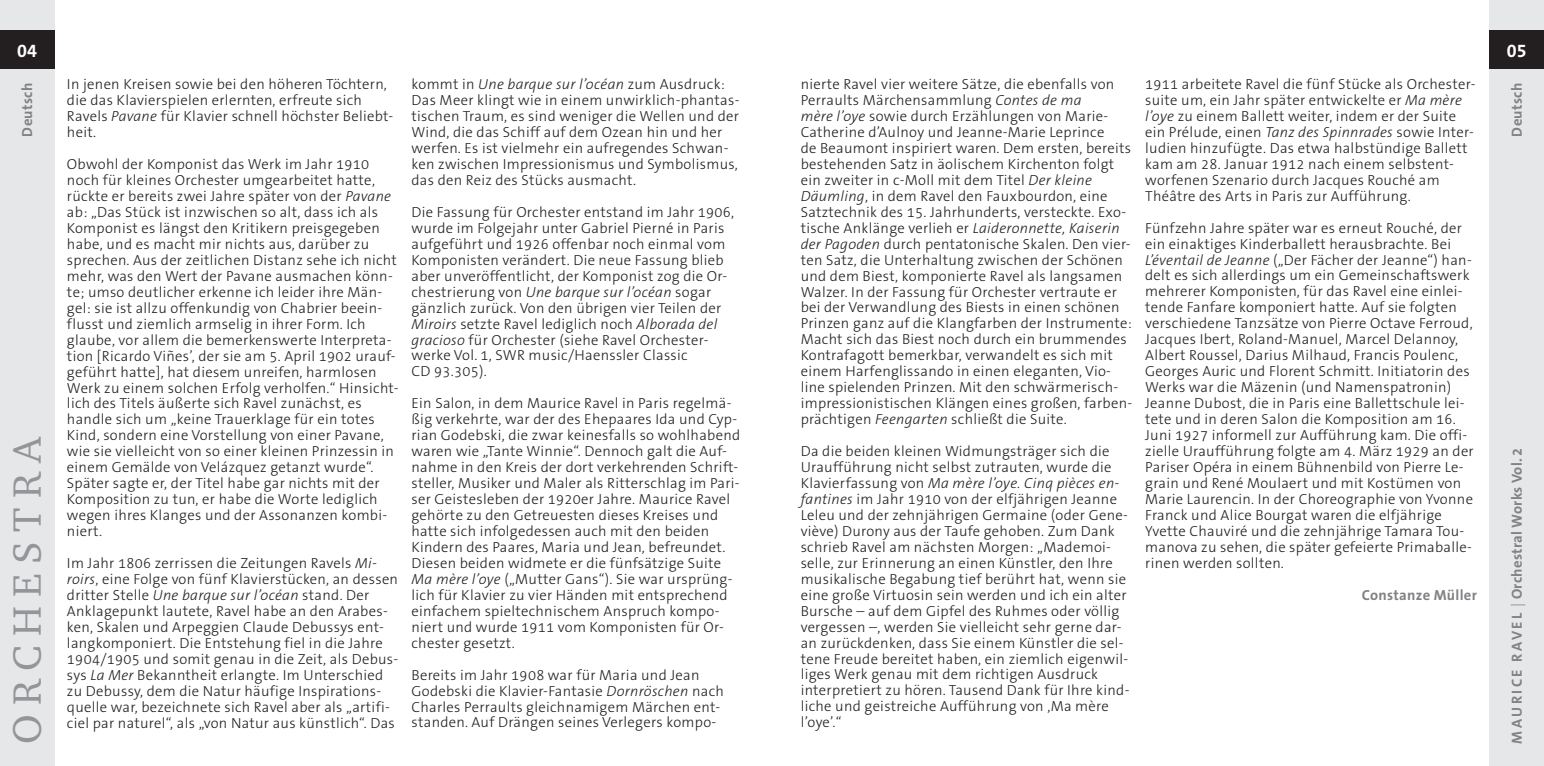
<style>
.page{position:relative;width:1544px;height:766px;background:#fff}
.page>*{position:absolute;margin:0;border:0;box-sizing:border-box;transform-origin:0 0}
.t1{font:40.5px "Charter IT Cby BT";letter-spacing:.23em;color:#939598}
.t2{font:18px "The Sans LP7 Bld";color:#fff}
.t3{font:14.62px/16px "The Sans LP3 Lig";letter-spacing:.02em;color:#231f20}
.t4{font:14.62px "The Sans LP7 Bld";letter-spacing:.02em;color:#808285}
.t5{font:14.62px "The Sans LP3 Lig IT";letter-spacing:.02em;color:#231f20}
.s1{font-family:"The Sans LP3 Lig IT"}
.s2{font-family:"The Sans LP3 Lig"}
</style>
<div class="page">
<div style="left:0;top:0;width:54px;height:765px;background:#e6e7e9"></div>
<div style="left:1489px;top:0;width:54px;height:765px;background:#e6e7e9"></div>
<div style="left:0;top:30px;width:54px;height:39px;background:#231f20"></div>
<div style="left:1489px;top:30px;width:54px;height:39px;background:#231f20"></div>
<p class="t2" style="left:17px;top:40px;width:21px">04</p>
<p class="t2" style="left:1506px;top:40px;width:21px">05</p>
<p class="t3" style="left:1145px;top:76px;width:332px">1911 arbeitete Ravel die fünf Stücke als Orchester&shy;suite um, ein Jahr später entwickelte er <span class="s1">Ma mère l’oye</span> zu einem Ballett weiter, indem er der Suite ein Prélude, einen <span class="s1">Tanz des Spinnrades</span> sowie Inter&shy;ludien hinzufügte. Das etwa halbstündige Ballett kam am 28. Januar 1912 nach einem selbstent&shy;worfenen Szenario durch Jacques Rouché am Théâtre des Arts in Paris zur Aufführung.</p>
<p class="t3" style="left:1145px;top:220px;width:330px">Fünfzehn Jahre später war es erneut Rouché, der ein einaktiges Kinderballett herausbrachte. Bei <span class="s1">L’éventail de Jeanne</span> („Der Fächer der Jeanne“) han&shy;delt es sich allerdings um ein Gemeinschaftswerk mehrerer Komponisten, für das Ravel eine einlei&shy;tende Fanfare komponiert hatte. Auf sie folgten verschiedene Tanzsätze von Pierre Octave Ferroud, Jacques Ibert, Roland-Manuel, Marcel Delannoy, Albert Roussel, Darius Milhaud, Francis Poulenc, Georges Auric und Florent Schmitt. Initiatorin des Werks war die Mäzenin (und Namenspatronin)<br>Jeanne Dubost, die in Paris eine Ballettschule lei&shy;tete und in deren Salon die Komposition am 16.<br>Juni 1927 informell zur Aufführung kam. Die offi&shy;zielle Uraufführung folgte am 4. März 1929 an der Pariser Opéra in einem Bühnenbild von Pierre Le&shy;grain und René Moulaert und mit Kostümen von Marie Laurencin. In der Choreographie von Yvonne Franck und Alice Bourgat waren die elfjährige Yvette Chauviré und die zehnjährige Tamara Tou&shy;manova zu sehen, die später gefeierte Primaballe&shy;rinen werden sollten.</p>
<p class="t4" style="left:1361px;top:585px;width:117px">Constanze Müller</p>
<p class="t3" style="left:800px;top:76px;width:333px">nierte Ravel vier weitere Sätze, die ebenfalls von Perraults Märchensammlung <span class="s1">Contes de ma<br>mère l’oye</span> sowie durch Erzählungen von Marie-Catherine d’Aulnoy und Jeanne-Marie Leprince<br>de Beaumont inspiriert waren. Dem ersten, bereits bestehenden Satz in äolischem Kirchenton folgt ein zweiter in c-Moll mit dem Titel <span class="s1">Der kleine Däumling</span>, in dem Ravel den Fauxbourdon, eine Satztechnik des 15. Jahrhunderts, versteckte. Exo&shy;tische Anklänge verlieh er <span class="s1">Laideronnette, Kaiserin der Pagoden</span> durch pentatonische Skalen. Den vier&shy;ten Satz, die Unterhaltung zwischen der Schönen und dem Biest, komponierte Ravel als langsamen Walzer. In der Fassung für Orchester vertraute er bei der Verwandlung des Biests in einen schönen Prinzen ganz auf die Klangfarben der Instrumente:<br>Macht sich das Biest noch durch ein brummendes Kontrafagott bemerkbar, verwandelt es sich mit einem Harfenglissando in einen eleganten, Vio&shy;line spielenden Prinzen. Mit den schwärmerisch&shy;impressionistischen Klängen eines großen, farben&shy;prächtigen <span class="s1">Feengarten</span> schließt die Suite.</p>
<p class="t3" style="left:800px;top:443px;width:312px">Da die beiden kleinen Widmungsträger sich die<br>Uraufführung nicht selbst zutrauten, wurde die</p>
<p class="t5" style="left:800px;top:473px;width:320px"><span class="s2">Klavierfassung von</span> Ma mère l’oye. Cinq pièces en-</p>
<p class="t3" style="left:800px;top:491px;width:330px"><span class="s1">fantines</span> im Jahr 1910 von der elfjährigen Jeanne Leleu und der zehnjährigen Germaine (oder Gene&shy;viève) Durony aus der Taufe gehoben. Zum Dank schrieb Ravel am nächsten Morgen: „Mademoi&shy;selle, zur Erinnerung an einen Künstler, den Ihre musikalische Begabung tief berührt hat, wenn sie eine große Virtuosin sein werden und ich ein alter Bursche – auf dem Gipfel des Ruhmes oder völlig vergessen –, werden Sie vielleicht sehr gerne dar&shy;an zurückdenken, dass Sie einem Künstler die sel&shy;tene Freude bereitet haben, ein ziemlich eigenwil&shy;liges Werk genau mit dem richtigen Ausdruck interpretiert zu hören. Tausend Dank für Ihre kind&shy;liche und geistreiche Aufführung von ,Ma mère l’oye’.“</p>
<p class="t3" style="left:411px;top:76px;width:329px">kommt in <span class="s1">Une barque sur l’océan</span> zum Ausdruck:<br>Das Meer klingt wie in einem unwirklich-phantas&shy;tischen Traum, es sind weniger die Wellen und der Wind, die das Schiff auf dem Ozean hin und her werfen. Es ist vielmehr ein aufregendes Schwan&shy;ken zwischen Impressionismus und Symbolismus, das den Reiz des Stücks ausmacht.</p>
<p class="t3" style="left:411px;top:204px;width:324px">Die Fassung für Orchester entstand im Jahr 1906, wurde im Folgejahr unter Gabriel Pierné in Paris aufgeführt und 1926 offenbar noch einmal vom Komponisten verändert. Die neue Fassung blieb aber unveröffentlicht, der Komponist zog die Or&shy;chestrierung von <span class="s1">Une barque sur l’océan</span> sogar gänzlich zurück. Von den übrigen vier Teilen der <span class="s1">Miroirs</span> setzte Ravel lediglich noch <span class="s1">Alborada del gracioso</span> für Orchester (siehe Ravel Orchester&shy;werke Vol. 1, SWR music/Haenssler Classic<br>CD 93.305).</p>
<p class="t3" style="left:411px;top:395px;width:330px">Ein Salon, in dem Maurice Ravel in Paris regelmä&shy;ßig verkehrte, war der des Ehepaares Ida und Cyp&shy;rian Godebski, die zwar keinesfalls so wohlhabend waren wie „Tante Winnie“. Dennoch galt die Auf&shy;nahme in den Kreis der dort verkehrenden Schrift&shy;steller, Musiker und Maler als Ritterschlag im Pari&shy;ser Geistesleben der 1920er Jahre. Maurice Ravel gehörte zu den Getreuesten dieses Kreises und hatte sich infolgedessen auch mit den beiden Kindern des Paares, Maria und Jean, befreundet.<br>Diesen beiden widmete er die fünfsätzige Suite <span class="s1">Ma mère l’oye</span> („Mutter Gans“). Sie war ursprüng&shy;lich für Klavier zu vier Händen mit entsprechend einfachem spieltechnischem Anspruch kompo&shy;niert und wurde 1911 vom Komponisten für Or&shy;chester gesetzt.</p>
<p class="t3" style="left:411px;top:666px;width:314px">Bereits im Jahr 1908 war für Maria und Jean Godebski die Klavier-Fantasie <span class="s1">Dornröschen</span> nach Charles Perraults gleichnamigem Märchen ent&shy;standen. Auf Drängen seines Verlegers kompo-</p>
<p class="t3" style="left:67px;top:76px;width:328px">In jenen Kreisen sowie bei den höheren Töchtern, die das Klavierspielen erlernten, erfreute sich Ravels <span class="s1">Pavane</span> für Klavier schnell höchster Beliebt&shy;heit.</p>
<p class="t3" style="left:67px;top:156px;width:333px">Obwohl der Komponist das Werk im Jahr 1910 noch für kleines Orchester umgearbeitet hatte, rückte er bereits zwei Jahre später von der <span class="s1">Pavane </span>ab: „Das Stück ist inzwischen so alt, dass ich als Komponist es längst den Kritikern preisgegeben habe, und es macht mir nichts aus, darüber zu sprechen. Aus der zeitlichen Distanz sehe ich nicht mehr, was den Wert der Pavane ausmachen könn&shy;te; umso deutlicher erkenne ich leider ihre Män&shy;gel: sie ist allzu offenkundig von Chabrier beein&shy;flusst und ziemlich armselig in ihrer Form. Ich glaube, vor allem die bemerkenswerte Interpreta&shy;tion [Ricardo Viñes’, der sie am 5. April 1902 urauf&shy;geführt hatte], hat diesem unreifen, harmlosen Werk zu einem solchen Erfolg verholfen.“ Hinsicht&shy;lich des Titels äußerte sich Ravel zunächst, es handle sich um „keine Trauerklage für ein totes Kind, sondern eine Vorstellung von einer Pavane, wie sie vielleicht von so einer kleinen Prinzessin in einem Gemälde von Velázquez getanzt wurde“.<br>Später sagte er, der Titel habe gar nichts mit der Komposition zu tun, er habe die Worte lediglich wegen ihres Klanges und der Assonanzen kombi&shy;niert.</p>
<p class="t3" style="left:67px;top:555px;width:333px">Im Jahr 1806 zerrissen die Zeitungen Ravels <span class="s1">Mi&shy;roirs</span>, eine Folge von fünf Klavierstücken, an dessen dritter Stelle <span class="s1">Une barque sur l’océan</span> stand. Der Anklagepunkt lautete, Ravel habe an den Arabes&shy;ken, Skalen und Arpeggien Claude Debussys ent&shy;langkomponiert. Die Entstehung fiel in die Jahre 1904/1905 und somit genau in die Zeit, als Debus&shy;sys <span class="s1">La Mer</span> Bekanntheit erlangte. Im Unterschied zu Debussy, dem die Natur häufige Inspirations&shy;quelle war, bezeichnete sich Ravel aber als „artifi&shy;ciel par naturel“, als „von Natur aus künstlich“. Das</p>
<p class="t4" style="left:18px;top:136px;width:55px;rotate:-90deg">Deutsch</p>
<p class="t4" style="left:1507px;top:136px;width:55px;rotate:-90deg">Deutsch</p>
<h1 class="t1" style="left:2px;top:743px;width:309px;rotate:-90deg">ORCHESTRA</h1>
<p class="t4" style="left:1507px;top:743px;width:297px;rotate:-90deg">MAU RICE RAVEL <span class="s2">|</span> Orchestral Works Vol. 2</p>
</div>
